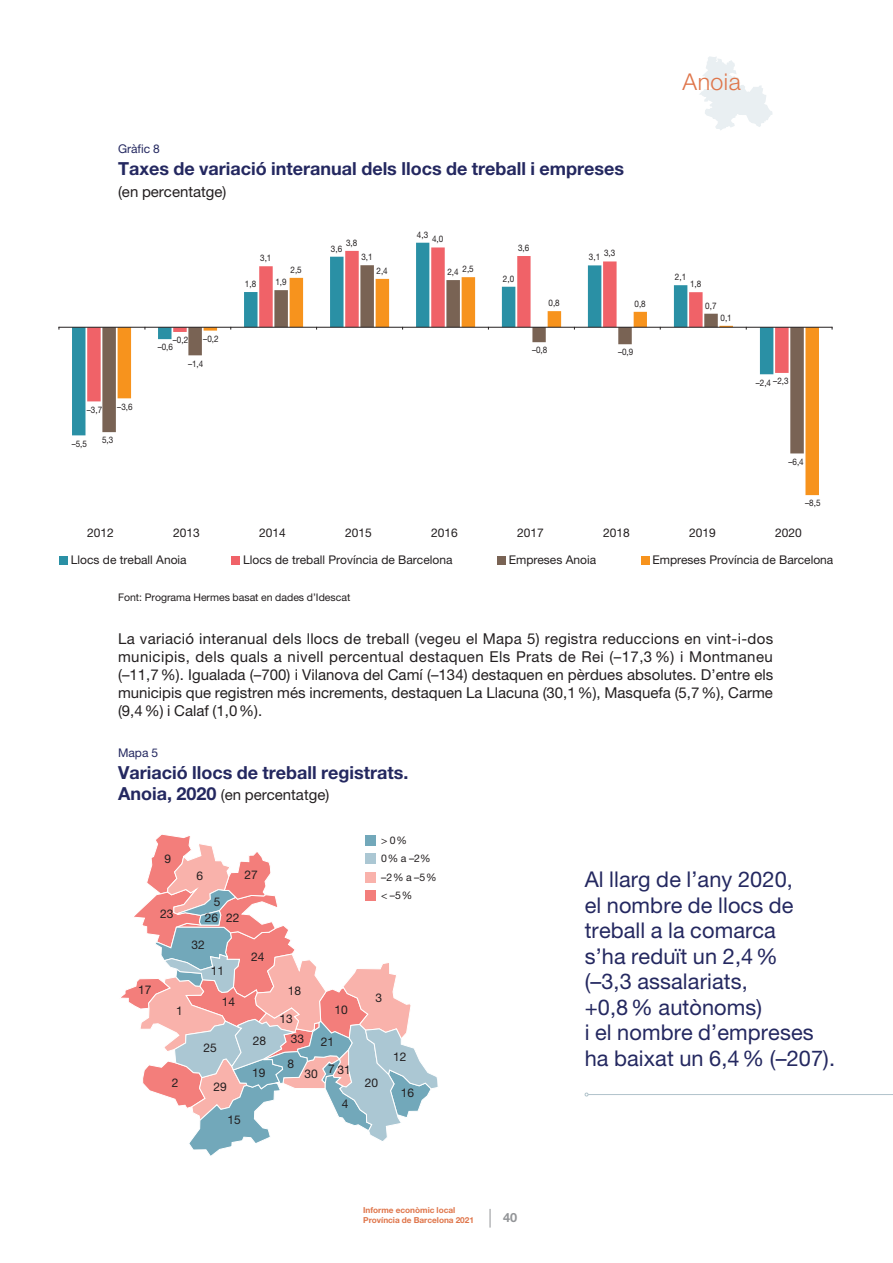
<style>
.page{position:relative;width:893px;height:1263px;background:#fff}
.page>*{position:absolute;margin:0;border:0;box-sizing:border-box;transform-origin:0 0}
.t1{font:300 23.1px "Helvetica Neue LT Std";letter-spacing:.02em;color:#df754a}
.t2{font:21.75px/25.5px "Helvetica Neue LT Std";letter-spacing:.005em;color:#242860}
.t3{font:700 18px "Helvetica Neue LT Std";color:#242860}
.t4{font:15px/18px "Helvetica Neue LT Std";color:#231f20;text-align:justify}
.t5{font:700 12.75px "Helvetica Neue LT Std";color:#939598}
.t6{font:12px "Helvetica Neue LT Std";color:#231f20}
.t7{font:12px "Helvetica Neue LT Std";color:#242860}
.t8{font:10.5px/18.5px "Helvetica Neue LT Std";color:#231f20}
.t9{font:9px "Helvetica Neue LT Std";color:#231f20;scale:.9 1}
.t10{font:700 8.25px/9.9px "Helvetica Neue LT Std";color:#df754a}
.s1{font-weight:700;font-size:18px;color:#242860}
</style>
<div class="page">
<svg style="left:490px;top:1209px;width:1px;height:18px"></svg>
<svg style="left:699px;top:56px;width:74px;height:74px"></svg>
<div style="left:59px;top:556px;width:9px;height:9px;background:#2a90a5"></div>
<div style="left:232px;top:556px;width:8px;height:9px;background:#f06268"></div>
<div style="left:497px;top:556px;width:9px;height:9px;background:#796354"></div>
<div style="left:641px;top:556px;width:9px;height:9px;background:#f7931d"></div>
<svg style="left:72px;top:243px;width:358px;height:192px"></svg>
<svg style="left:87px;top:247px;width:530px;height:154px"></svg>
<svg style="left:102px;top:265px;width:515px;height:170px"></svg>
<svg style="left:118px;top:277px;width:701px;height:218px"></svg>
<hr style="left:59px;top:327px;width:773px;height:1px;background:#231f20">
<svg style="left:121px;top:834px;width:317px;height:322px"></svg>
<div style="left:366px;top:835px;width:10px;height:10px;background:#72a8ba"></div>
<div style="left:366px;top:854px;width:10px;height:10px;background:#abc7d3"></div>
<div style="left:366px;top:890px;width:10px;height:11px;background:#f37e7b"></div>
<div style="left:366px;top:872px;width:10px;height:10px;background:#f9b2ab"></div>
<hr style="left:588px;top:1094px;width:305px;height:1px;background:#b1c3cb">
<p class="t7" style="left:118px;top:142px;width:43px">Gràfic 8</p>
<p class="t3" style="left:118px;top:158px;width:508px">Taxes de variació interanual dels llocs de treball i empreses</p>
<p class="t4" style="left:118px;top:182px;width:110px">(en percentatge)</p>
<p class="t9" style="left:87px;top:404px;width:19px">–3,7</p>
<p class="t9" style="left:117px;top:401px;width:19px">–3,6</p>
<p class="t9" style="left:72px;top:438px;width:19px">–5,5</p>
<p class="t9" style="left:102px;top:435px;width:14px">5,3</p>
<p class="t9" style="left:173px;top:334px;width:19px">–0,2</p>
<p class="t9" style="left:158px;top:342px;width:19px">–0,6</p>
<p class="t9" style="left:203px;top:333px;width:19px">–0,2</p>
<p class="t9" style="left:188px;top:358px;width:19px">–1,4</p>
<p class="t9" style="left:260px;top:253px;width:14px">3,1</p>
<p class="t9" style="left:417px;top:229px;width:14px">4,3</p>
<p class="t9" style="left:346px;top:237px;width:14px">3,8</p>
<p class="t9" style="left:432px;top:234px;width:14px">4,0</p>
<p class="t9" style="left:331px;top:243px;width:14px">3,6</p>
<p class="t9" style="left:361px;top:252px;width:14px">3,1</p>
<p class="t9" style="left:291px;top:264px;width:14px">2,5</p>
<p class="t9" style="left:377px;top:265px;width:14px">2,4</p>
<p class="t9" style="left:463px;top:264px;width:14px">2,5</p>
<p class="t9" style="left:447px;top:267px;width:14px">2,4</p>
<p class="t9" style="left:245px;top:278px;width:14px">1,8</p>
<p class="t9" style="left:275px;top:276px;width:14px">1,9</p>
<p class="t9" style="left:518px;top:242px;width:14px">3,6</p>
<p class="t9" style="left:503px;top:273px;width:14px">2,0</p>
<p class="t9" style="left:604px;top:248px;width:14px">3,3</p>
<p class="t9" style="left:589px;top:252px;width:14px">3,1</p>
<p class="t9" style="left:548px;top:298px;width:14px">0,8</p>
<p class="t9" style="left:634px;top:298px;width:14px">0,8</p>
<p class="t9" style="left:532px;top:345px;width:19px">–0,8</p>
<p class="t9" style="left:618px;top:347px;width:19px">–0,9</p>
<h1 class="t1" style="left:683px;top:68px;width:60px">Anoia</h1>
<p class="t9" style="left:675px;top:272px;width:14px">2,1</p>
<p class="t9" style="left:690px;top:279px;width:14px">1,8</p>
<p class="t9" style="left:705px;top:300px;width:14px">0,7</p>
<p class="t9" style="left:720px;top:312px;width:14px">0,1</p>
<p class="t9" style="left:773px;top:375px;width:19px">–2,3</p>
<p class="t9" style="left:756px;top:377px;width:19px">–2,4</p>
<p class="t9" style="left:788px;top:456px;width:19px">–6,4</p>
<p class="t9" style="left:805px;top:498px;width:19px">–8,5</p>
<p class="t6" style="left:87px;top:525px;width:28px">2012</p>
<p class="t6" style="left:173px;top:525px;width:28px">2013</p>
<p class="t6" style="left:259px;top:525px;width:28px">2014</p>
<p class="t6" style="left:345px;top:525px;width:28px">2015</p>
<p class="t6" style="left:431px;top:525px;width:28px">2016</p>
<p class="t6" style="left:517px;top:525px;width:28px">2017</p>
<p class="t6" style="left:603px;top:525px;width:28px">2018</p>
<p class="t6" style="left:689px;top:525px;width:28px">2019</p>
<p class="t6" style="left:775px;top:525px;width:28px">2020</p>
<p class="t6" style="left:71px;top:553px;width:117px">Llocs de treball Anoia</p>
<p class="t6" style="left:243px;top:553px;width:211px">Llocs de treball Província de Barcelona</p>
<p class="t6" style="left:509px;top:553px;width:89px">Empreses Anoia</p>
<p class="t6" style="left:652px;top:553px;width:182px">Empreses Província de Barcelona</p>
<p class="t8" style="left:118px;top:588px;width:234px">Font: Programa Hermes basat en dades d’Idescat</p>
<p class="t4" style="left:118px;top:630px;width:657px">La variació interanual dels llocs de treball (vegeu el Mapa 5) registra reduccions en vint-i-dos municipis, dels quals a nivell percentual destaquen Els Prats de Rei (–17,3 %) i Montmaneu (–11,7%). Igualada (–700) i Vilanova del Camí (–134) destaquen en pèrdues absolutes. D’entre els municipis que registren més increments, destaquen La Llacuna (30,1%), Masquefa (5,7%), Carme (9,4%) i Calaf (1,0%).</p>
<p class="t7" style="left:118px;top:745px;width:42px">Mapa 5</p>
<p class="t3" style="left:118px;top:761px;width:292px">Variació llocs de treball registrats.</p>
<p class="t4" style="left:118px;top:786px;width:213px"><span class="s1">Anoia, 2020</span> (en percentatge)</p>
<p class="t6" style="left:164px;top:851px;width:8px">9</p>
<p class="t6" style="left:160px;top:907px;width:15px">23</p>
<p class="t6" style="left:196px;top:869px;width:8px">6</p>
<p class="t6" style="left:214px;top:894px;width:8px">5</p>
<p class="t6" style="left:244px;top:868px;width:15px">27</p>
<p class="t6" style="left:205px;top:910px;width:15px">26</p>
<p class="t6" style="left:191px;top:938px;width:15px">32</p>
<p class="t6" style="left:226px;top:910px;width:15px">22</p>
<p class="t6" style="left:211px;top:964px;width:15px">11</p>
<p class="t6" style="left:251px;top:950px;width:15px">24</p>
<p class="t6" style="left:138px;top:983px;width:15px">17</p>
<p class="t6" style="left:288px;top:983px;width:15px">18</p>
<p class="t6" style="left:176px;top:1004px;width:8px">1</p>
<p class="t6" style="left:222px;top:994px;width:15px">14</p>
<p class="t6" style="left:204px;top:1041px;width:15px">25</p>
<p class="t6" style="left:253px;top:1033px;width:15px">28</p>
<p class="t6" style="left:279px;top:1012px;width:15px">13</p>
<p class="t6" style="left:291px;top:1032px;width:15px">33</p>
<p class="t6" style="left:334px;top:1003px;width:15px">10</p>
<p class="t6" style="left:321px;top:1035px;width:15px">21</p>
<p class="t6" style="left:172px;top:1075px;width:8px">2</p>
<p class="t6" style="left:213px;top:1080px;width:15px">29</p>
<p class="t6" style="left:228px;top:1113px;width:15px">15</p>
<p class="t6" style="left:252px;top:1065px;width:15px">19</p>
<p class="t6" style="left:287px;top:1057px;width:8px">8</p>
<p class="t6" style="left:305px;top:1066px;width:15px">30</p>
<p class="t6" style="left:328px;top:1061px;width:8px">7</p>
<p class="t6" style="left:337px;top:1063px;width:15px">31</p>
<p class="t6" style="left:342px;top:1096px;width:8px">4</p>
<p class="t8" style="left:381px;top:830px;width:57px">&gt; 0 %<br>0 % a –2% –2 % a –5 % &lt; –5 %</p>
<p class="t6" style="left:375px;top:991px;width:8px">3</p>
<p class="t6" style="left:365px;top:1075px;width:15px">20</p>
<p class="t6" style="left:393px;top:1050px;width:15px">12</p>
<p class="t6" style="left:401px;top:1086px;width:15px">16</p>
<p class="t10" style="left:363px;top:1205px;width:112px">Informe econòmic local<br>Província de Barcelona 2021</p>
<p class="t5" style="left:503px;top:1209px;width:16px">40</p>
<h2 class="t2" style="left:585px;top:866px;width:252px">Al llarg de l’any 2020,<br>el nombre de llocs de treball a la comarca<br>s’ha reduït un 2,4%<br>(–3,3 assalariats,<br>+0,8% autònoms)<br>i el nombre d’empreses ha baixat un 6,4% (–207).</h2>
</div>
